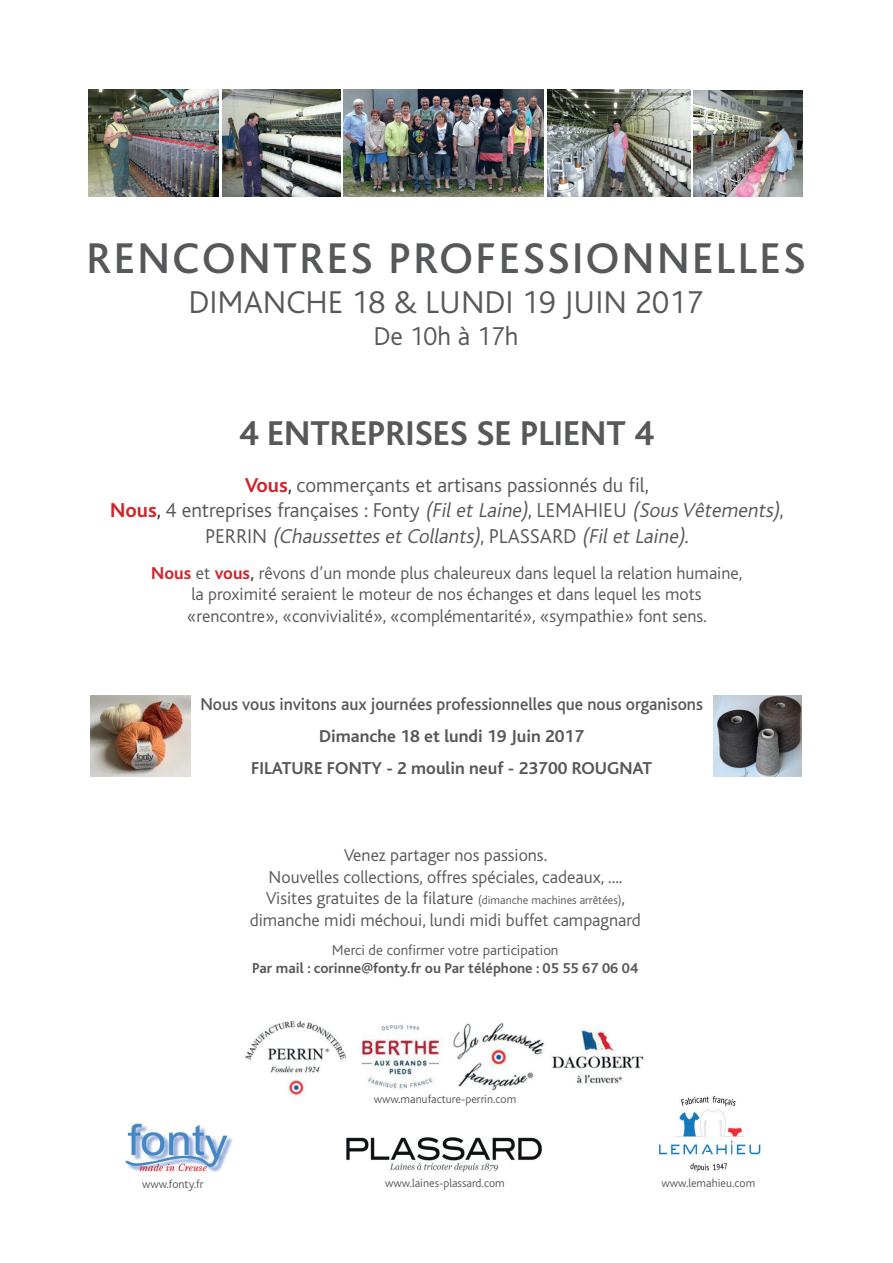
<style>
.page{position:relative;width:893px;height:1263px;background:#fff}
.page>*{position:absolute;margin:0;border:0;box-sizing:border-box;transform-origin:0 0}
.t1{font:500 45px "Bliss";letter-spacing:.055em;color:#57585a}
.t2{font:700 36px "Bliss";color:#57585a}
.t3{font:300 33px "Bliss";color:#57585a}
.t4{font:300 27px "Bliss";color:#57585a}
.t5{font:300 21px/25.2px "Bliss";color:#57585a;text-align:center}
.t6{font:300 18px/21.6px "Bliss";color:#57585a;text-align:center}
.t7{font:700 18px/32.4px "Bliss";color:#57585a;text-align:center}
.t8{font:500 18px "Bliss";color:#57585a;scale:.96 1}
.t9{font:700 15px "Bliss";color:#57585a}
.t10{font:300 15px "Bliss";color:#57585a}
.t11{font:300 12px "Bliss";color:#57585a}
.s1{font-weight:700;color:#d1232a}
.s2{color:#231f20}
.s3{font-style:italic}
.s4{font-weight:700}
.s5{font-size:12px}
</style>
<div class="page">
<img style="left:223px;top:89px;width:117px;height:107px">
<img style="left:88px;top:89px;width:131px;height:107px">
<img style="left:693px;top:90px;width:109px;height:106px">
<img style="left:547px;top:89px;width:143px;height:107px">
<img style="left:344px;top:89px;width:200px;height:107px">
<img style="left:713px;top:696px;width:88px;height:80px">
<img style="left:90px;top:696px;width:101px;height:80px">
<img style="left:245px;top:1021px;width:516px;height:151px">
<img style="left:125px;top:1123px;width:108px;height:49px">
<h1 class="t1" style="left:86px;top:235px;width:721px">RENCONTRES PROFESSIONNELLES</h1>
<h3 class="t3" style="left:189px;top:285px;width:516px">DIMANCHE 18 &amp; LUNDI 19 JUIN 2017</h3>
<h3 class="t4" style="left:373px;top:322px;width:147px">De 10h à 17h</h3>
<h2 class="t2" style="left:239px;top:415px;width:416px">4 ENTREPRISES SE PLIENT 4</h2>
<p class="t5" style="left:110px;top:473px;width:675px"><span class="s1">Vous</span><span class="s2">,</span> commerçants et artisans passionnés du fil,<br><span class="s1">Nous</span><span class="s2">,</span> 4 entreprises françaises : Fonty <span class="s3">(FiletLaine)</span>, LEMAHIEU <span class="s3">(Sous Vêtements)</span>,<br>P E R R I N <span class="s3">(Chaussettes etCollants)</span>, P L A S S A R D <span class="s3">(FiletLaine)</span>.</p>
<p class="t6" style="left:151px;top:562px;width:593px"><span class="s1">Nous</span> et <span class="s1">vous</span><span class="s4">,</span> rêvons d’un monde plus chaleureux dans lequel la relation humaine, la proximité seraient le moteur de nos échanges et dans lequel les mots «rencontre», «convivialité», «complémentarité», «sympathie» font sens.</p>
<p class="t8" style="left:200px;top:694px;width:525px">Nous vous invitons aux journées professionnelles que nous organisons</p>
<p class="t7" style="left:251px;top:720px;width:402px">Dimanche 18 et lundi 19 Juin 2017<br>FILATURE FONTY - 2 moulin neuf - 23700 ROUGNAT</p>
<p class="t6" style="left:250px;top:845px;width:392px">Venez partager nos passions.<br>Nouvelles collections, offres spéciales, cadeaux, ....<br>Visites gratuites de la filature <span class="s5">(dimanche machines arrêtées)</span>, dimanche midi méchoui, lundi midi buffet campagnard</p>
<p class="t10" style="left:332px;top:942px;width:228px">Merci de confirmer votre participation</p>
<p class="t9" style="left:252px;top:960px;width:387px">Par mail : corinne@fonty.fr ou Par téléphone : 05 55 67 06 04</p>
<p class="t11" style="left:374px;top:1093px;width:144px">www.manufacture-perrin.com</p>
<p class="t11" style="left:142px;top:1178px;width:63px">www.fonty.fr</p>
<p class="t11" style="left:385px;top:1177px;width:121px">www.laines-plassard.com</p>
<p class="t11" style="left:661px;top:1177px;width:95px">www.lemahieu.com</p>
</div>
